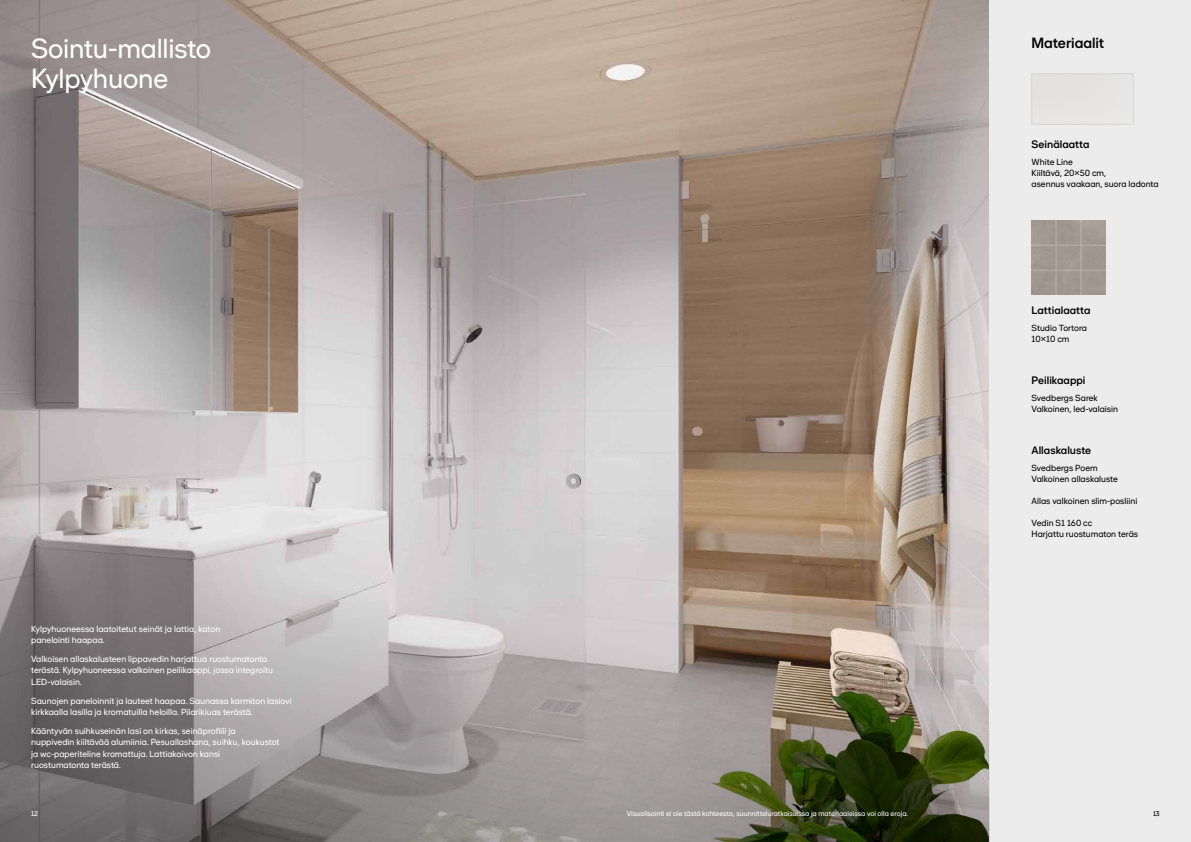
<style>
.page{position:relative;width:1191px;height:842px;background:#fff}
.page>*{position:absolute;margin:0;border:0;box-sizing:border-box;transform-origin:0 0}
.t1{font:28px/30.5px "Shape Sans";letter-spacing:-.01em;color:#fff}
.t2{font:500 15px "Shape Sans";letter-spacing:-.005em;color:#000}
.t3{font:500 11px "Shape Sans";color:#000}
.t4{font:9px/11.5px "Shape Sans";color:#fff}
.t5{font:9px/11px "Shape Sans";color:#000}
.t6{font:7.3px "Shape Sans";color:#fff}
.t7{font:7px "Shape Sans Display";color:#fff}
.t8{font:7px "Shape Sans Display";color:#000}
</style>
<div class="page">
<img style="left:0;top:0;width:989px;height:374px">
<div style="left:989px;top:0;width:202px;height:842px;background:#ececec"></div>
<svg style="left:0;top:374px;width:989px;height:468px;background:#a39c96"></svg>
<img style="left:1031px;top:221px;width:74px;height:74px">
<div style="left:1031px;top:74px;width:102px;height:50px;border:1px solid #d6d6d6"></div>
<h1 class="t1" style="left:31px;top:32px;width:181px">Sointu-mallisto<br>Kylpyhuone</h1>
<p class="t4" style="left:31px;top:623px;width:191px">Kylpyhuoneessa laatoitetut seinät ja lattia, katon panelointi haapaa.</p>
<p class="t4" style="left:31px;top:653px;width:243px">Valkoisen allaskalusteen lippavedin harjattua ruostumatonta terästä. Kylpyhuoneessa valkoinen peilikaappi, jossa integroitu<br>LED-valaisin.</p>
<p class="t4" style="left:31px;top:694px;width:262px">Saunojen paneloinnit ja lauteet haapaa. Saunassa karmiton lasiovi kirkkaalla lasilla ja kromatuilla heloilla. Pilarikiuas terästä.</p>
<p class="t4" style="left:31px;top:724px;width:250px">Kääntyvän suihkuseinän lasi on kirkas, seinäprofiili ja nuppivedin kiiltävää alumiinia. Pesuallashana, suihku, koukustot ja wc-paperiteline kromattuja. Lattiakaivon kansi ruostumatonta terästä.</p>
<h2 class="t2" style="left:1031px;top:34px;width:74px">Materiaalit</h2>
<p class="t3" style="left:1031px;top:138px;width:59px">Seinälaatta</p>
<p class="t5" style="left:1031px;top:156px;width:128px">White Line<br>Kiiltävä, 20×50 cm,<br>asennus vaakaan, suora ladonta</p>
<p class="t3" style="left:1031px;top:304px;width:60px">Lattialaatta</p>
<p class="t5" style="left:1031px;top:322px;width:57px">Studio Tortora<br>10×10 cm</p>
<p class="t3" style="left:1031px;top:374px;width:55px">Peilikaappi</p>
<p class="t5" style="left:1031px;top:392px;width:88px">Svedbergs Sarek<br>Valkoinen, led-valaisin</p>
<p class="t3" style="left:1031px;top:444px;width:61px">Allaskaluste</p>
<p class="t5" style="left:1031px;top:462px;width:88px">Svedbergs Poem<br>Valkoinen allaskaluste</p>
<p class="t5" style="left:1031px;top:495px;width:107px">Allas valkoinen slim-posliini</p>
<p class="t5" style="left:1031px;top:517px;width:108px">Vedin S1 160 cc<br>Harjattu ruostumaton teräs</p>
<p class="t7" style="left:31px;top:809px;width:8px">12</p>
<p class="t6" style="left:626px;top:809px;width:283px">Visualisointi ei ole tästä kohteesta, suunnitteluratkaisuissa ja materiaaleissa voi olla eroja.</p>
<p class="t8" style="left:1153px;top:809px;width:8px">13</p>
</div>
